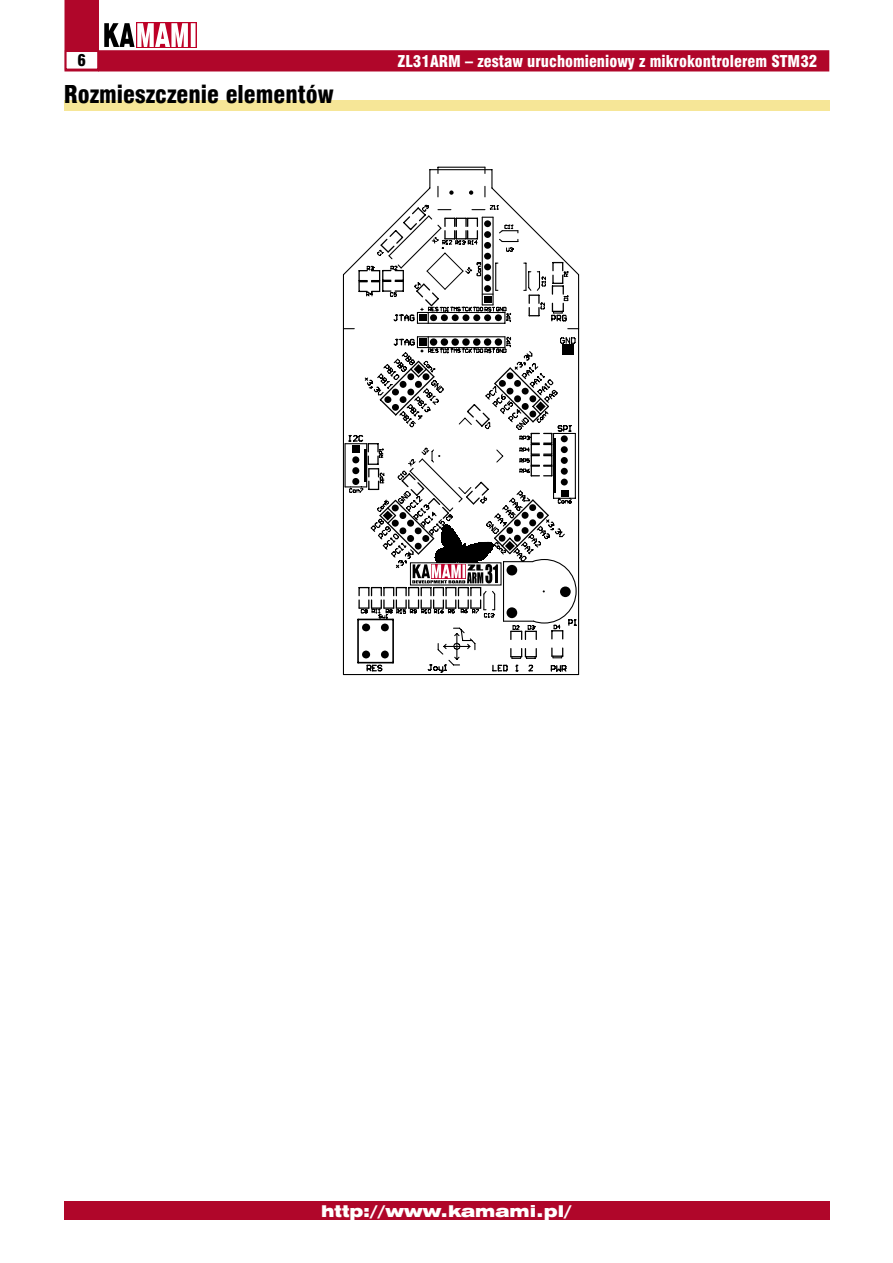
<style>
.page{position:relative;width:893px;height:1263px;background:#fff}
.page>*{position:absolute;margin:0;border:0;box-sizing:border-box;transform-origin:0 0}
.t1{font:24px "Swis 721 Blk Cn EU Normal";color:#000}
.t2{font:15.9px "Swis 721 Blk Cn EU Normal";color:#fff}
.t3{font:15.9px "Swis 721 Blk Ex EU Normal";color:#fff}
.t4{font:15.9px "Swis 721 Blk Cn EU Normal";color:#000}
</style>
<div class="page">
<div style="left:64px;top:1201px;width:765px;height:19px;background:#b0062a"></div>
<div style="left:99px;top:51px;width:729px;height:20px;background:#b0062a"></div>
<div style="left:98px;top:50px;width:731px;height:21px;border:2px solid #b0062a"></div>
<svg style="left:64px;top:0;width:132px;height:71px"></svg>
<div style="left:64px;top:100px;width:765px;height:11px;background:#f6e697"></div>
<hr style="left:438px;top:167px;width:47px;height:1px;background:#000">
<svg style="left:342px;top:169px;width:238px;height:507px"></svg>
<svg style="left:345px;top:204px;width:232px;height:470px"></svg>
<p class="t4" style="left:78px;top:51px;width:10px">6</p>
<p class="t2" style="left:398px;top:51px;width:421px">ZL31ARM – zestaw uruchomieniowy z mikrokontrolerem STM32</p>
<h1 class="t1" style="left:64px;top:80px;width:271px">Rozmieszczenie elementów</h1>
<p class="t3" style="left:321px;top:1201px;width:252px">http://www.kamami.pl/</p>
</div>
